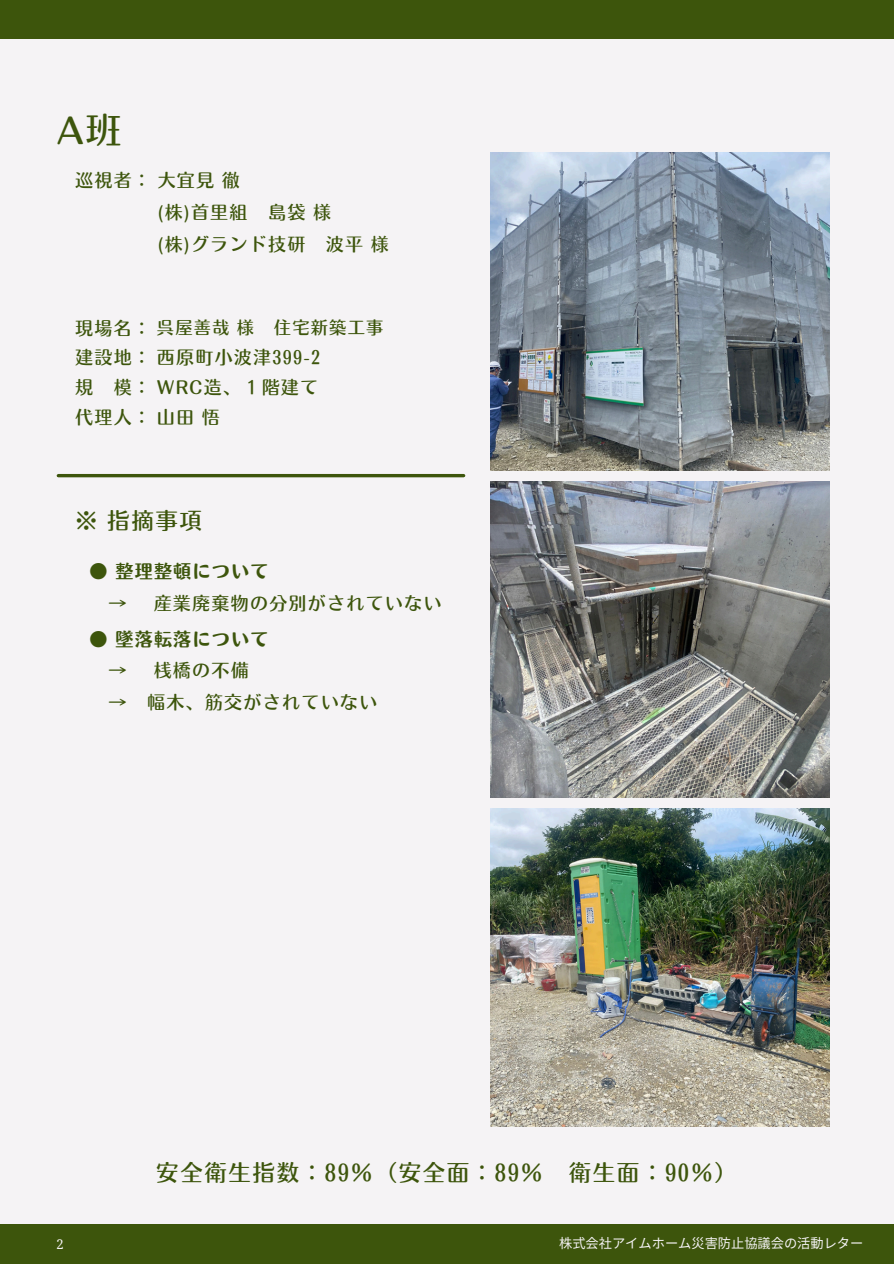
<style>
.page{position:relative;width:894px;height:1264px;background:#fff}
.page>*{position:absolute;margin:0;border:0;box-sizing:border-box;transform-origin:0 0}
.t1{font:36px "Motoya Ma Aporo Std W4";color:#3d550c}
.t2{font:22.5px "Motoya Ma Aporo Std W4";letter-spacing:.07em;color:#3d550c}
.t3{font:18px "Motoya Ma Aporo Std W4";letter-spacing:.07em;color:#3d550c}
.t4{font:18px "Motoya Ma Aporo Std W6";letter-spacing:.07em;color:#3d550c}
.t5{font:17.25px "Motoya Ma Aporo Std W4";letter-spacing:.07em;color:#3d550c}
.t6{font:13.2px "Noto Sans CJ Ksc";color:#f5f3f5}
.t7{font:13.2px "Noto Serif";color:#f5f3f5}
.s1{font-size:18px}
</style>
<div class="page">
<div style="left:0;top:0;width:893px;height:1263px;background:#f5f3f5"></div>
<div style="left:0;top:1223px;width:893px;height:40px;background:#3d550c"></div>
<div style="left:0;top:0;width:893px;height:39px;background:#3d550c"></div>
<img style="left:490px;top:153px;width:339px;height:317px">
<img style="left:490px;top:481px;width:339px;height:316px">
<img style="left:490px;top:808px;width:339px;height:318px">
<hr style="left:58px;top:474px;width:405px;height:3px;background:#3d550c">
<h4 class="t1" style="left:57px;top:113px;width:66px">A班</h4>
<h3 class="t3" style="left:75px;top:171px;width:166px">巡視者：大宜見徹</h3>
<h2 class="t3" style="left:158px;top:203px;width:175px">(株)首里組 島袋様</h2>
<p class="t3" style="left:158px;top:235px;width:233px">(株)グランド技研 波平様</p>
<h4 class="t5" style="left:75px;top:319px;width:310px"><span class="s1">現場名：</span>呉屋善哉様 住宅新築工事</h4>
<h4 class="t3" style="left:75px;top:348px;width:246px">建設地：西原町小波津399-2</h4>
<h4 class="t3" style="left:75px;top:378px;width:244px">規 模： WRC造、１階建て</h4>
<h4 class="t3" style="left:75px;top:408px;width:146px">代理人：山田 悟</h4>
<h4 class="t2" style="left:75px;top:509px;width:128px">※ 指摘事項</h4>
<h4 class="t4" style="left:89px;top:562px;width:180px">● 整理整頓について</h4>
<h4 class="t3" style="left:109px;top:593px;width:334px">→ 産業廃棄物の分別がされていない</h4>
<p class="t4" style="left:89px;top:630px;width:180px">● 墜落転落について</p>
<p class="t3" style="left:109px;top:661px;width:142px">→ 桟橋の不備</p>
<p class="t3" style="left:109px;top:693px;width:270px">→ 幅木、筋交がされていない</p>
<h1 class="t7" style="left:57px;top:1234px;width:9px">2</h1>
<h4 class="t2" style="left:156px;top:1161px;width:582px">安全衛生指数：89％（安全面：89％ 衛生面：90％）</h4>
<h4 class="t6" style="left:559px;top:1232px;width:306px">株式会社アイムホーム災害防止協議会の活動レター</h4>
</div>
